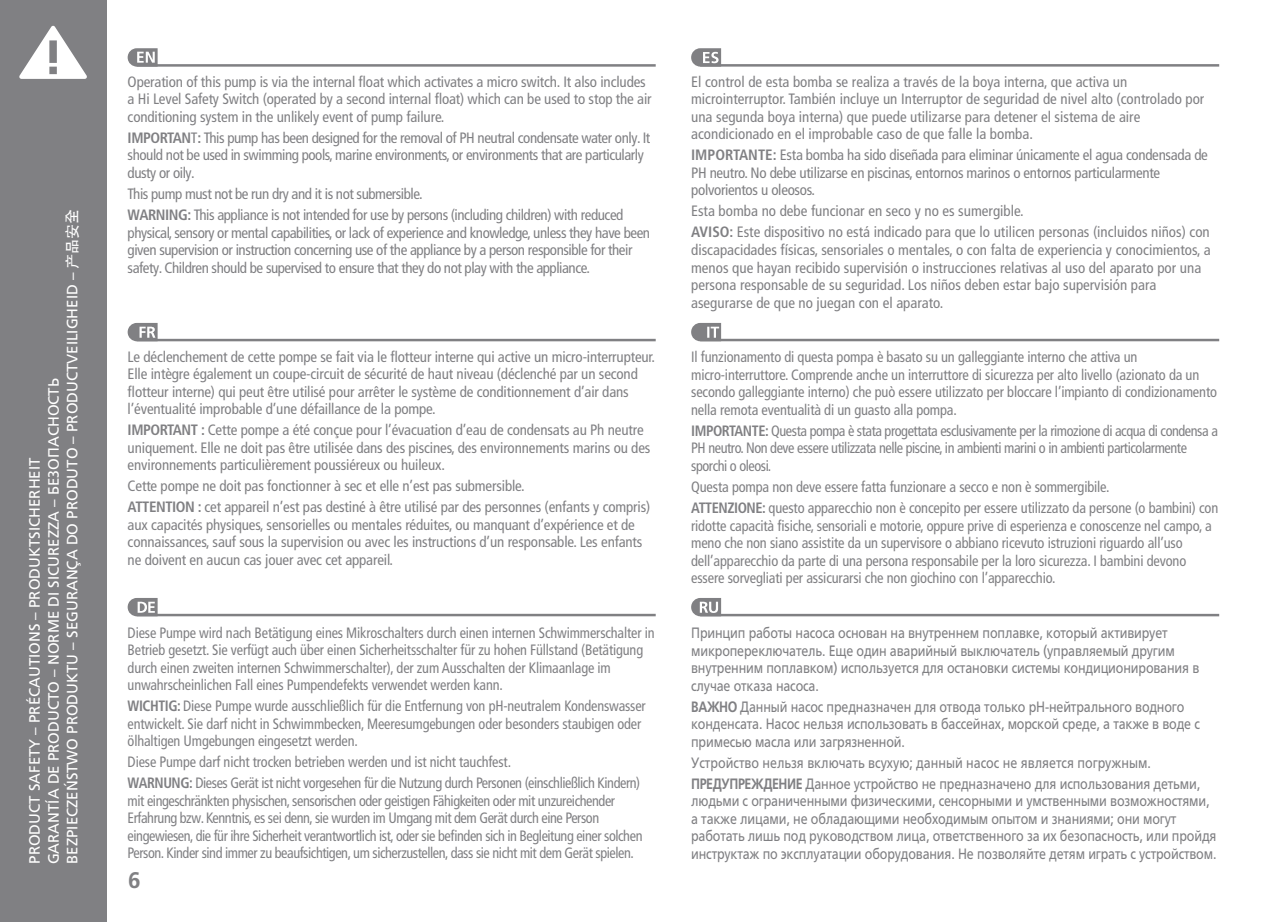
<style>
.page{position:relative;width:1276px;height:922px;background:#fff}
.page>*{position:absolute;margin:0;border:0;box-sizing:border-box;transform-origin:0 0}
.t1{font:700 22.5px "Frutiger LT Pro";color:#808083}
.t2{font:condensed 15px/17.5px "Frutiger LT Pro";letter-spacing:-.01em;color:#808083}
.t3{font:15px/17.5px "Frutiger LTCYR";letter-spacing:-.01em;color:#808083;scale:.83 1}
.t4{font:condensed 15px/17.5px "Frutiger LT Pro";letter-spacing:-.01em;color:#808083;scale:.96 1}
.t5{font:condensed 15px/17.5px "Frutiger LT Pro";letter-spacing:-.03em;color:#808083;scale:.95 1}
.t6{font:condensed 15px/17.5px "Frutiger LT Pro";letter-spacing:-.03em;color:#808083}
.t7{font:condensed 15px/17.5px "Frutiger LT Pro";letter-spacing:-.01em;color:#808083;scale:.95 1}
.t8{font:15px/18.8px "Frutiger LT Pro";color:#fff}
.s1{font-family:"Frutiger LTCYR"}
.s2{font-family:"ST Heiti TC";font-weight:500}
.s3{font-weight:700}
</style>
<div class="page">
<hr style="left:137px;top:64px;width:519px;height:3px;background:#808083">
<svg style="left:128px;top:48px;width:30px;height:19px"></svg>
<hr style="left:700px;top:614px;width:519px;height:2px;background:#808083">
<svg style="left:691px;top:598px;width:30px;height:18px"></svg>
<hr style="left:700px;top:64px;width:519px;height:3px;background:#808083">
<svg style="left:691px;top:48px;width:30px;height:19px"></svg>
<hr style="left:137px;top:339px;width:519px;height:2px;background:#808083">
<svg style="left:128px;top:323px;width:30px;height:18px"></svg>
<div style="left:0;top:0;width:106px;height:922px;background:#808083"></div>
<svg style="left:19px;top:26px;width:68px;height:53px"></svg>
<hr style="left:137px;top:614px;width:519px;height:2px;background:#808083">
<svg style="left:128px;top:598px;width:30px;height:18px"></svg>
<hr style="left:700px;top:339px;width:519px;height:2px;background:#808083">
<svg style="left:691px;top:323px;width:30px;height:18px"></svg>
<p class="t8" style="left:25px;top:864px;width:657px;rotate:-90deg">PRODUCT SAFETY – PRÉCAUTIONS – PRODUKTSICHERHEIT<br>GARANTÍA DE PRODUCTO – NORME DI SICUREZZA – <span class="s1">БЕЗОПАСНОСТЬ<br></span>BEZPIECZEŃSTWO PRODUKTU – SEGURANÇA DO PRODUTO – PRODUCTVEILIGHEID – <span class="s2">产品安全</span></p>
<p class="t2" style="left:128px;top:73px;width:525px">Operation of this pump is via the internal float which activates a micro switch. It also includes a Hi Level Safety Switch (operated by a second internal float) which can be used to stop the air conditioning system in the unlikely event of pump failure.</p>
<p class="t6" style="left:128px;top:129px;width:524px"><span class="s3">IMPORTAN</span>T<span class="s3">:</span> This pump has been designed for the removal of PH neutral condensate water only. It should not be used in swimming pools, marine environments, or environments that are particularly dusty or oily.</p>
<p class="t6" style="left:128px;top:183px;width:497px;line-height:21px">This pump must not be run dry and it is not submersible.<br><span class="s3">WARNING:</span> This appliance is not intended for use by persons (including children) with reduced</p>
<p class="t6" style="left:128px;top:224px;width:524px">physical, sensory or mental capabilities, or lack of experience and knowledge, unless they have been given supervision or instruction concerning use of the appliance by a person responsible for their safety. Children should be supervised to ensure that they do not play with the appliance.</p>
<p class="t2" style="left:128px;top:348px;width:529px">Le déclenchement de cette pompe se fait via le flotteur interne qui active un micro-interrupteur.<br>Elle intègre également un coupe-circuit de sécurité de haut niveau (déclenché par un second flotteur interne) qui peut être utilisé pour arrêter le système de conditionnement d’air dans l’éventualité improbable d’une défaillance de la pompe.</p>
<p class="t2" style="left:128px;top:421px;width:524px"><span class="s3">IMPORTANT :</span> Cette pompe a été conçue pour l’évacuation d’eau de condensats au Ph neutre uniquement. Elle ne doit pas être utilisée dans des piscines, des environnements marins ou des environnements particulièrement poussiéreux ou huileux.</p>
<p class="t2" style="left:128px;top:476px;width:524px;line-height:21px">Cette pompe ne doit pas fonctionner à sec et elle n’est pas submersible.<br><span class="s3">ATTENTION :</span> cet appareil n’est pas destiné à être utilisé par des personnes (enfants y compris)</p>
<p class="t2" style="left:128px;top:516px;width:516px">aux capacités physiques, sensorielles ou mentales réduites, ou manquant d’expérience et de connaissances, sauf sous la supervision ou avec les instructions d’un responsable. Les enfants ne doivent en aucun cas jouer avec cet appareil.</p>
<p class="t7" style="left:128px;top:624px;width:556px">Diese Pumpe wird nach Betätigung eines Mikroschalters durch einen internen Schwimmerschalter in Betrieb gesetzt. Sie verfügt auch über einen Sicherheitsschalter für zu hohen Füllstand (Betätigung durch einen zweiten internen Schwimmerschalter), der zum Ausschalten der Klimaanlage im unwahrscheinlichen Fall eines Pumpendefekts verwendet werden kann.</p>
<p class="t7" style="left:128px;top:697px;width:547px"><span class="s3">WICHTIG:</span> Diese Pumpe wurde ausschließlich für die Entfernung von pH-neutralem Kondenswasser entwickelt. Sie darf nicht in Schwimmbecken, Meeresumgebungen oder besonders staubigen oder ölhaltigen Umgebungen eingesetzt werden.</p>
<p class="t5" style="left:128px;top:751px;width:541px;line-height:21px">Diese Pumpe darf nicht trocken betrieben werden und ist nicht tauchfest.<br><span class="s3">WARNUNG:</span> Dieses Gerät ist nicht vorgesehen für die Nutzung durch Personen (einschließlich Kindern)</p>
<p class="t5" style="left:128px;top:792px;width:543px">mit eingeschränkten physischen, sensorischen oder geistigen Fähigkeiten oder mit unzureichender Erfahrung bzw. Kenntnis, es sei denn, sie wurden im Umgang mit dem Gerät durch eine Person eingewiesen, die für ihre Sicherheit verantwortlich ist, oder sie befinden sich in Begleitung einer solchen Person. Kinder sind immer zu beaufsichtigen, um sicherzustellen, dass sie nicht mit dem Gerät spielen.</p>
<h1 class="t1" style="left:128px;top:866px;width:14px">6</h1>
<p class="t2" style="left:691px;top:73px;width:515px">El control de esta bomba se realiza a través de la boya interna, que activa un microinterruptor. También incluye un Interruptor de seguridad de nivel alto (controlado por una segunda boya interna) que puede utilizarse para detener el sistema de aire acondicionado en el improbable caso de que falle la bomba.</p>
<p class="t2" style="left:691px;top:146px;width:518px"><span class="s3">IMPORTANTE:</span> Esta bomba ha sido diseñada para eliminar únicamente el agua condensada de<br>PH neutro. No debe utilizarse en piscinas, entornos marinos o entornos particularmente polvorientos u oleosos.</p>
<p class="t2" style="left:691px;top:201px;width:520px;line-height:21px">Esta bomba no debe funcionar en seco y no es sumergible.<br><span class="s3">AVISO:</span> Este dispositivo no está indicado para que lo utilicen personas (incluidos niños) con</p>
<p class="t2" style="left:691px;top:241px;width:521px">discapacidades físicas, sensoriales o mentales, o con falta de experiencia y conocimientos, a menos que hayan recibido supervisión o instrucciones relativas al uso del aparato por una persona responsable de su seguridad. Los niños deben estar bajo supervisión para asegurarse de que no juegan con el aparato.</p>
<p class="t4" style="left:691px;top:348px;width:549px">Il funzionamento di questa pompa è basato su un galleggiante interno che attiva un micro-interruttore. Comprende anche un interruttore di sicurezza per alto livello (azionato da un secondo galleggiante interno) che può essere utilizzato per bloccare l’impianto di condizionamento nella remota eventualità di un guasto alla pompa.</p>
<p class="t5" style="left:691px;top:422px;width:556px"><span class="s3">IMPORTANTE:</span> Questa pompa è stata progettata esclusivamente per la rimozione di acqua di condensa a<br>PH neutro. Non deve essere utilizzata nelle piscine, in ambienti marini o in ambienti particolarmente sporchi o oleosi.</p>
<p class="t4" style="left:691px;top:476px;width:551px;line-height:21px">Questa pompa non deve essere fatta funzionare a secco e non è sommergibile.<br><span class="s3">ATTENZIONE:</span> questo apparecchio non è concepito per essere utilizzato da persone (o bambini) con</p>
<p class="t4" style="left:691px;top:517px;width:544px">ridotte capacità fisiche, sensoriali e motorie, oppure prive di esperienza e conoscenze nel campo, a meno che non siano assistite da un supervisore o abbiano ricevuto istruzioni riguardo all’uso dell’apparecchio da parte di una persona responsabile per la loro sicurezza. I bambini devono essere sorvegliati per assicurarsi che non giochino con l’apparecchio.</p>
<p class="t3" style="left:691px;top:624px;width:614px">Принцип работы насоса основан на внутреннем поплавке, который активирует микропереключатель. Еще один аварийный выключатель (управляемый другим внутренним поплавком) используется для остановки системы кондиционирования в случае отказа насоса.</p>
<p class="t3" style="left:691px;top:698px;width:614px"><span class="s3">ВАЖНО</span> Данный насос предназначен для отвода только pH-нейтрального водного конденсата. Насос нельзя использовать в бассейнах, морской среде, а также в воде с примесью масла или загрязненной.</p>
<p class="t3" style="left:691px;top:752px;width:615px;line-height:21px">Устройство нельзя включать всухую; данный насос не является погружным.<br><span class="s3">ПРЕДУПРЕЖДЕНИЕ</span> Данное устройство не предназначено для использования детьми,</p>
<p class="t3" style="left:691px;top:792px;width:634px">людьми с ограниченными физическими, сенсорными и умственными возможностями, а также лицами, не обладающими необходимым опытом и знаниями; они могут работать лишь под руководством лица, ответственного за их безопасность, или пройдя инструктаж по эксплуатации оборудования. Не позволяйте детям играть с устройством.</p>
</div>
